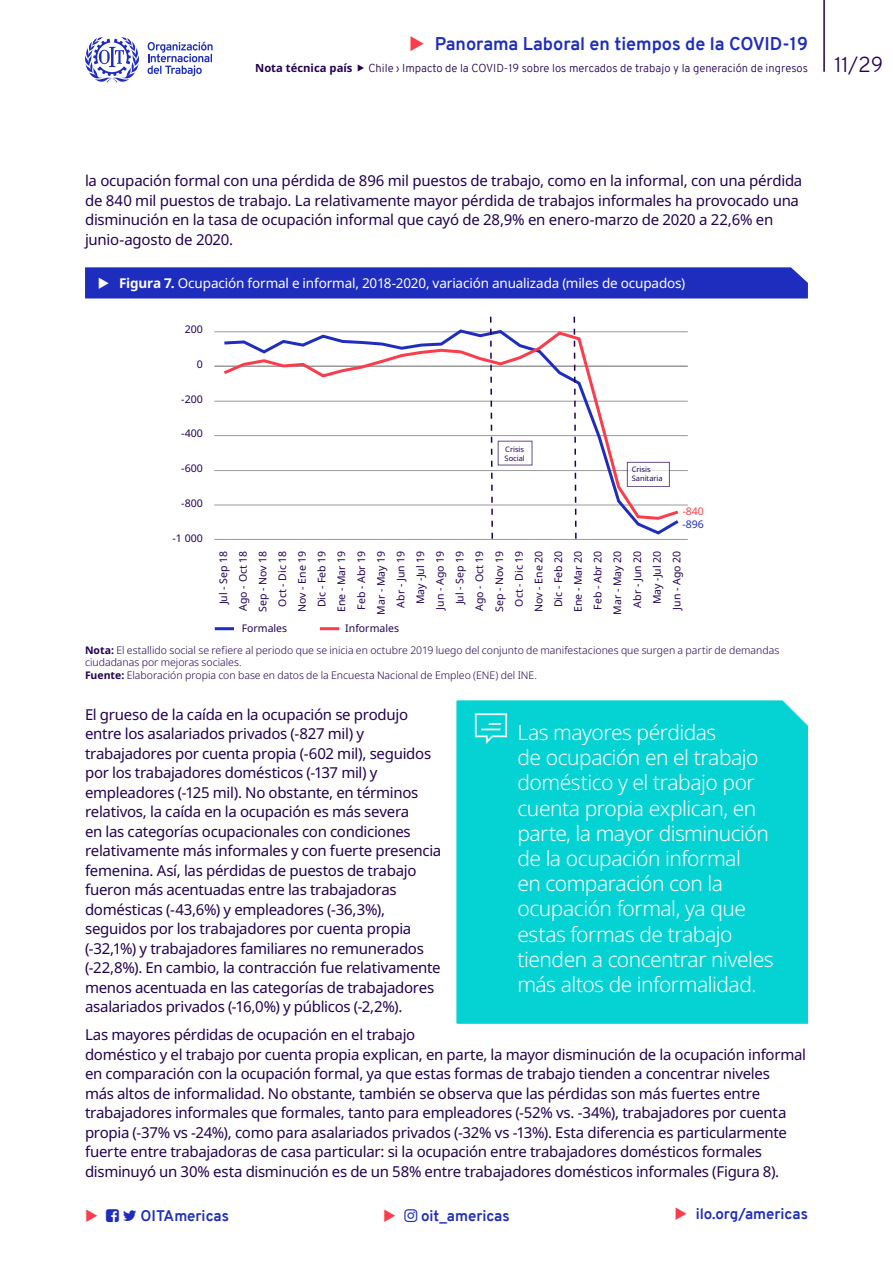
<style>
.page{position:relative;width:893px;height:1263px;background:#fff}
.page>*{position:absolute;margin:0;border:0;box-sizing:border-box;transform-origin:0 0}
.t1{font:300 21px/25.2px "Noto Sans";letter-spacing:-.025em;color:#fff}
.t2{font:300 21px "Overpass";color:#230050}
.t3{font:700 18px "Overpass";color:#1e2dbe}
.t4{font:15px/19.5px "Noto Sans";letter-spacing:-.02em;color:#230050}
.t5{font:700 15px "Overpass";color:#1e2dbe}
.t6{font:13.5px "Noto Sans";letter-spacing:-.01em;color:#fff}
.t7{font:300 11.25px "Overpass";color:#230050}
.t8{font:700 11.25px "Noto Sans";color:#230050}
.t9{font:10.5px/19.6px "Noto Sans";color:#230050;text-align:right}
.t10{font:300 10.5px/12.6px "Noto Sans";color:#230050}
.t11{font:10.5px "Noto Sans";color:#1e2dbe}
.t12{font:10.5px "Noto Sans";color:#fa3c4b}
.t13{font:7.5px/9px "Noto Sans";color:#230050}
.s1{font-weight:700}
</style>
<div class="page">
<hr style="left:214px;top:539px;width:474px;height:1px;background:#999">
<hr style="left:214px;top:505px;width:474px;height:1px;background:#999">
<hr style="left:214px;top:470px;width:474px;height:1px;background:#999">
<hr style="left:214px;top:435px;width:474px;height:1px;background:#999">
<hr style="left:214px;top:401px;width:474px;height:1px;background:#999">
<hr style="left:214px;top:331px;width:474px;height:1px;background:#999">
<hr style="left:214px;top:365px;width:474px;height:2px;background:#999">
<svg style="left:220px;top:330px;width:461px;height:191px"></svg>
<hr style="left:215px;top:627px;width:19px;height:3px;background:#1e2dbe">
<hr style="left:320px;top:627px;width:19px;height:3px;background:#fa3c4b">
<svg style="left:489px;top:316px;width:5px;height:223px"></svg>
<div style="left:498px;top:441px;width:34px;height:24px;background:#fff"></div>
<div style="left:627px;top:462px;width:42px;height:25px;background:#fff"></div>
<svg style="left:573px;top:316px;width:4px;height:223px"></svg>
<div style="left:458px;top:701px;width:350px;height:322px;background:#05d2d2"></div>
<svg style="left:475px;top:713px;width:32px;height:31px"></svg>
<svg style="left:148px;top:42px;width:65px;height:34px"></svg>
<svg style="left:85px;top:37px;width:54px;height:45px"></svg>
<hr style="left:823px;top:0;width:2px;height:72px;background:#230050">
<div style="left:85px;top:267px;width:723px;height:31px;background:#1e2dbe"></div>
<p class="t3" style="left:435px;top:31px;width:375px">Panorama Laboral en tiempos de la COVID-19</p>
<p class="t8" style="left:255px;top:60px;width:99px">Nota técnica país</p>
<p class="t7" style="left:368px;top:60px;width:441px">Chile › Impacto de la COVID-19 sobre los mercados de trabajo y la generación de ingresos</p>
<h1 class="t2" style="left:834px;top:49px;width:50px">11/29</h1>
<p class="t4" style="left:85px;top:171px;width:719px">la ocupación formal con una pérdida de 896 mil puestos de trabajo, como en la informal, con una pérdida de 840 mil puestos de trabajo. La relativamente mayor pérdida de trabajos informales ha provocado una disminución en la tasa de ocupación informal que cayó de 28,9% en enero-marzo de 2020 a 22,6% en junio-agosto de 2020.</p>
<p class="t6" style="left:119px;top:274px;width:568px"><span class="s1">Figura 7.</span> Ocupación formal e informal, 2018-2020, variación anualizada (miles de ocupados)</p>
<p class="t9" style="left:185px;top:320px;width:20px">200</p>
<p class="t9" style="left:197px;top:354px;width:8px">0</p>
<p class="t9" style="left:181px;top:389px;width:23px">-200</p>
<p class="t9" style="left:181px;top:424px;width:23px">-400</p>
<p class="t9" style="left:181px;top:459px;width:23px">-600</p>
<p class="t9" style="left:181px;top:494px;width:23px">-800</p>
<p class="t9" style="left:172px;top:528px;width:32px">-1 000</p>
<p class="t13" style="left:505px;top:445px;width:22px">Crisis<br>Social</p>
<p class="t13" style="left:632px;top:465px;width:33px">Crisis<br>Sanitaria</p>
<p class="t12" style="left:682px;top:504px;width:23px">-840</p>
<p class="t11" style="left:682px;top:517px;width:23px">-896</p>
<p class="t9" style="left:214px;top:615px;width:66px;rotate:-90deg">Jul - Sep 18<br>Ago - Oct 18<br>Sep - Nov 18<br>Oct - Dic 18<br>Nov - Ene 19<br>Dic - Feb 19<br>Ene - Mar 19<br>Feb - Abr 19<br>Mar - May 19<br>Abr - Jun 19<br>May -Jul 19<br>Jun - Ago 19<br>Jul - Sep 19<br>Ago - Oct 19<br>Sep - Nov 19<br>Oct - Dic 19<br>Nov - Ene 20<br>Dic - Feb 20<br>Ene - Mar 20<br>Feb - Abr 20<br>Mar - May 20<br>Abr - Jun 20<br>May -Jul 20<br>Jun - Ago 20</p>
<p class="t9" style="left:242px;top:619px;width:47px">Formales</p>
<p class="t9" style="left:345px;top:619px;width:55px">Informales</p>
<p class="t10" style="left:85px;top:644px;width:696px"><span class="s1">Nota:</span> El estallido social se refiere al periodo que se inicia en octubre 2019 luego del conjunto de manifestaciones que surgen a partir de demandas ciudadanas por mejoras sociales.<br><span class="s1">Fuente:</span> Elaboración propia con base en datos de la Encuesta Nacional de Empleo (ENE) del INE.</p>
<p class="t4" style="left:85px;top:705px;width:358px">El grueso de la caída en la ocupación se produjo entre los asalariados privados (-827 mil) y trabajadores por cuenta propia (-602 mil), seguidos por los trabajadores domésticos (-137 mil) y empleadores (-125 mil). No obstante, en términos relativos, la caída en la ocupación es más severa<br>en las categorías ocupacionales con condiciones relativamente más informales y con fuerte presencia femenina. Así, las pérdidas de puestos de trabajo fueron más acentuadas entre las trabajadoras domésticas (-43,6%) y empleadores (-36,3%), seguidos por los trabajadores por cuenta propia (-32,1%) y trabajadores familiares no remunerados (-22,8%). En cambio, la contracción fue relativamente menos acentuada en las categorías de trabajadores asalariados privados (-16,0%) y públicos (-2,2%).</p>
<p class="t4" style="left:85px;top:1025px;width:722px">Las mayores pérdidas de ocupación en el trabajo<br>doméstico y el trabajo por cuenta propia explican, en parte, la mayor disminución de la ocupación informal en comparación con la ocupación formal, ya que estas formas de trabajo tienden a concentrar niveles<br>más altos de informalidad. No obstante, también se observa que las pérdidas son más fuertes entre trabajadores informales que formales, tanto para empleadores (-52% vs. -34%), trabajadores por cuenta propia (-37% vs -24%), como para asalariados privados (-32% vs -13%). Esta diferencia es particularmente fuerte entre trabajadoras de casa particular: si la ocupación entre trabajadores domésticos formales disminuyó un 30% esta disminución es de un 58% entre trabajadores domésticos informales (Figura 8).</p>
<p class="t1" style="left:517px;top:720px;width:258px">Las mayores pérdidas<br>de ocupación en el trabajo doméstico y el trabajo por cuenta propia explican, en parte, la mayor disminución de la ocupación informal<br>en comparación con la ocupación formal, ya que estas formas de trabajo tienden a concentrar niveles más altos de informalidad.</p>
<p class="t5" style="left:141px;top:1204px;width:90px">OITAmericas</p>
<p class="t5" style="left:696px;top:1203px;width:114px">ilo.org/americas</p>
<p class="t5" style="left:421px;top:1204px;width:90px">oit_americas</p>
</div>
